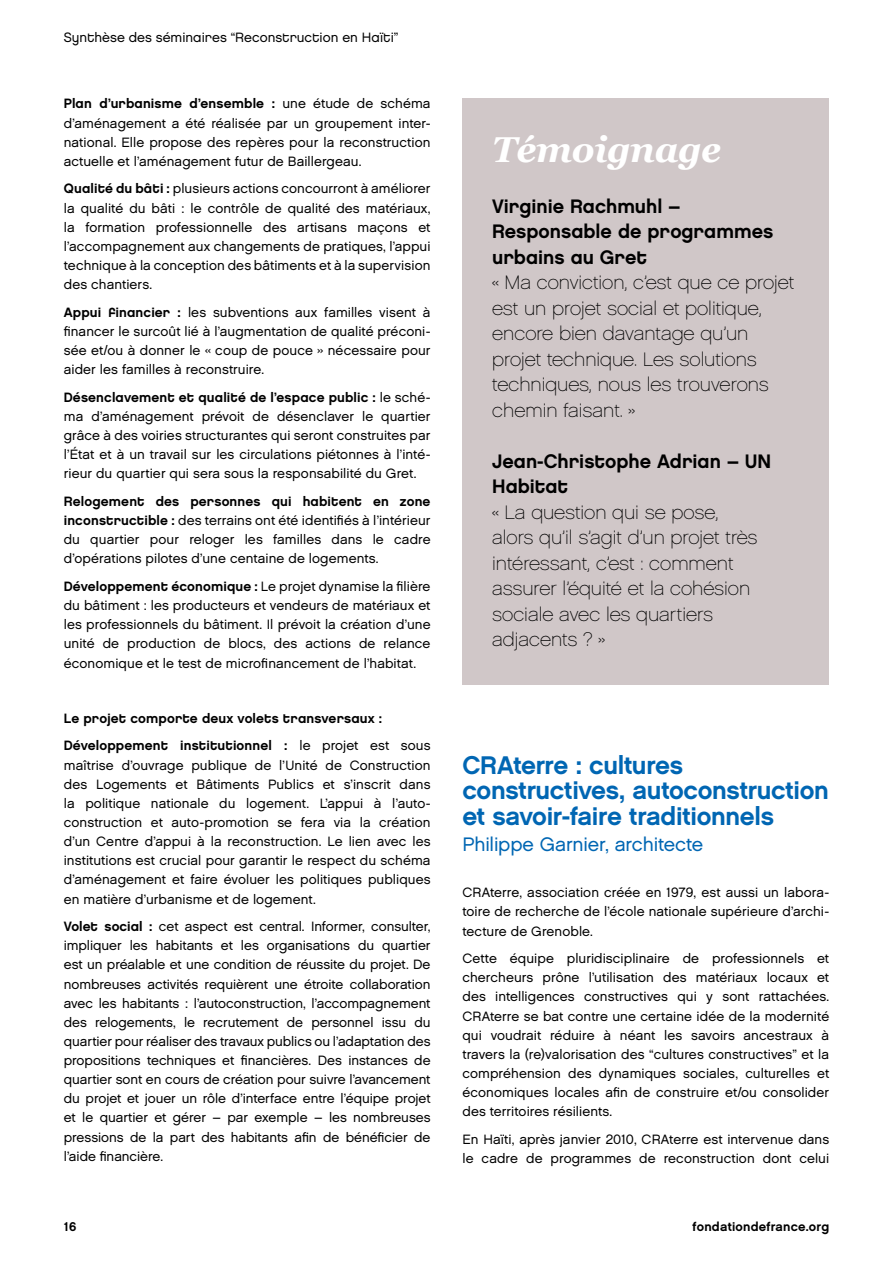
<style>
.page{position:relative;width:893px;height:1263px;background:#fff}
.page>*{position:absolute;margin:0;border:0;box-sizing:border-box;transform-origin:0 0}
.t1{font:italic 700 36px "Georgia";letter-spacing:-.01em;color:#fff}
.t2{font:25.5px/25.5px "Chalet New York Nineteen Sixty";letter-spacing:-.015em;color:#0066b3}
.t3{font:19.5px/25.5px "Chalet Paris Nineteen Sixty";color:#000}
.t4{font:19.5px/25.5px "Chalet New York Nineteen Eighty";color:#000}
.t5{font:19.5px "Chalet London Nineteen Sixty";letter-spacing:-.01em;color:#0066b3}
.t6{font:13.5px/19.2px "Chalet London Nineteen Sixty";letter-spacing:.005em;color:#000;text-align:justify}
.t7{font:13.5px/27.6px "Chalet New York Nineteen Eighty";letter-spacing:.01em;color:#000}
.t8{font:13.5px "Chalet London Nineteen Eighty";color:#000}
.t9{font:12.75px "Chalet New York Nineteen Sixty";letter-spacing:.015em;color:#000}
.s1{font-family:"Chalet London Nineteen Sixty"}
.s2{font-family:"Chalet New York Nineteen Eighty"}
</style>
<div class="page">
<div style="left:462px;top:98px;width:367px;height:587px;background:#d0c7c8"></div>
<p class="t8" style="left:64px;top:29px;width:336px">Synthèse des séminaires “Reconstruction en Haïti”</p>
<p class="t7" style="left:64px;top:90px;width:368px">Plan d’urbanisme d’ensemble : <span class="s1">une étude de schéma</span></p>
<p class="t6" style="left:64px;top:113px;width:368px">d’aménagement a été réalisée par un groupement inter&shy;national. Elle propose des repères pour la reconstruction actuelle et l’aménagement futur de Baillergeau.</p>
<p class="t6" style="left:64px;top:179px;width:368px"><span class="s2">Qualité du bâti :</span> plusieurs actions concourront à améliorer la qualité du bâti : le contrôle de qualité des matériaux, la formation professionnelle des artisans maçons et l’accompagnement aux changements de pratiques, l’appui technique à la conception des bâtiments et à la supervision des chantiers.</p>
<p class="t6" style="left:64px;top:302px;width:368px"><span class="s2">Appui financier :</span> les subventions aux familles visent à financer le surcoût lié à l’augmentation de qualité préconi&shy;sée et/ou à donner le « coup de pouce » nécessaire pour aider les familles à reconstruire.</p>
<p class="t7" style="left:64px;top:383px;width:368px">Désenclavement et qualité de l’espace public : <span class="s1">le sché-</span></p>
<p class="t6" style="left:64px;top:407px;width:368px">ma d’aménagement prévoit de désenclaver le quartier grâce à des voiries structurantes qui seront construites par l’État et à un travail sur les circulations piétonnes à l’inté&shy;rieur du quartier qui sera sous la responsabilité du Gret.</p>
<p class="t7" style="left:64px;top:487px;width:368px">Relogement des personnes qui habitent en zone</p>
<p class="t6" style="left:64px;top:511px;width:368px"><span class="s2">inconstructible :</span> des terrains ont été identifiés à l’intérieur du quartier pour reloger les familles dans le cadre d’opérations pilotes d’une centaine de logements.</p>
<p class="t6" style="left:64px;top:577px;width:368px"><span class="s2">Développement économique :</span> Le projet dynamise la filière du bâtiment : les producteurs et vendeurs de matériaux et les professionnels du bâtiment. Il prévoit la création d’une unité de production de blocs, des actions de relance économique et le test de microfinancement de l’habitat.</p>
<p class="t7" style="left:64px;top:704px;width:368px">Le projet comporte deux volets transversaux :<br>Développement institutionnel : <span class="s1">le projet est sous</span></p>
<p class="t6" style="left:64px;top:755px;width:368px">maîtrise d’ouvrage publique de l’Unité de Construction des Logements et Bâtiments Publics et s’inscrit dans la politique nationale du logement. L’appui à l’auto&shy;construction et auto-promotion se fera via la création d’un Centre d’appui à la reconstruction. Le lien avec les institutions est crucial pour garantir le respect du schéma d’aménagement et faire évoluer les politiques publiques en matière d’urbanisme et de logement.</p>
<p class="t6" style="left:64px;top:917px;width:368px"><span class="s2">Volet social :</span> cet aspect est central. Informer, consulter, impliquer les habitants et les organisations du quartier est un préalable et une condition de réussite du projet. De nombreuses activités requièrent une étroite collaboration avec les habitants : l’autoconstruction, l’accompagnement des relogements, le recrutement de personnel issu du quartier pour réaliser des travaux publics ou l’adaptation des propositions techniques et financières. Des instances de quartier sont en cours de création pour suivre l’avancement du projet et jouer un rôle d’interface entre l’équipe projet et le quartier et gérer – par exemple – les nombreuses pressions de la part des habitants afin de bénéficier de l’aide financière.</p>
<h1 class="t1" style="left:492px;top:126px;width:230px">Témoignage</h1>
<h3 class="t4" style="left:492px;top:193px;width:283px">Virginie Rachmuhl –<br>Responsable de programmes urbains au Gret</h3>
<h3 class="t3" style="left:492px;top:270px;width:304px">« Ma conviction, c’est que ce projet est un projet social et politique, encore bien davantage qu’un projet technique. Les solutions techniques, nous les trouverons chemin faisant. »</h3>
<h3 class="t4" style="left:492px;top:448px;width:280px">Jean-Christophe Adrian – UN<br>Habitat</h3>
<h3 class="t3" style="left:492px;top:499px;width:267px">« La question qui se pose, alors qu’il s’agit d’un projet très intéressant, c’est : comment assurer l’équité et la cohésion sociale avec les quartiers adjacents ? »</h3>
<h2 class="t2" style="left:462px;top:752px;width:368px">CRAterre : cultures constructives, autoconstruction et savoir-faire traditionnels</h2>
<h3 class="t5" style="left:462px;top:832px;width:242px">Philippe Garnier, architecte</h3>
<p class="t6" style="left:462px;top:883px;width:368px">CRAterre, association créée en 1979, est aussi un labora&shy;toire de recherche de l’école nationale supérieure d’archi&shy;tecture de Grenoble.</p>
<p class="t6" style="left:462px;top:949px;width:368px">Cette équipe pluridisciplinaire de professionnels et chercheurs prône l’utilisation des matériaux locaux et des intelligences constructives qui y sont rattachées.<br>CRAterre se bat contre une certaine idée de la modernité qui voudrait réduire à néant les savoirs ancestraux à travers la (re)valorisation des “cultures constructives” et la compréhension des dynamiques sociales, culturelles et économiques locales afin de construire et/ou consolider des territoires résilients.</p>
<p class="t6" style="left:462px;top:1129px;width:368px">En Haïti, après janvier 2010, CRAterre est intervenue dans le cadre de programmes de reconstruction dont celui</p>
<p class="t9" style="left:64px;top:1218px;width:14px">16</p>
<p class="t9" style="left:693px;top:1218px;width:138px">fondationdefrance.org</p>
</div>
